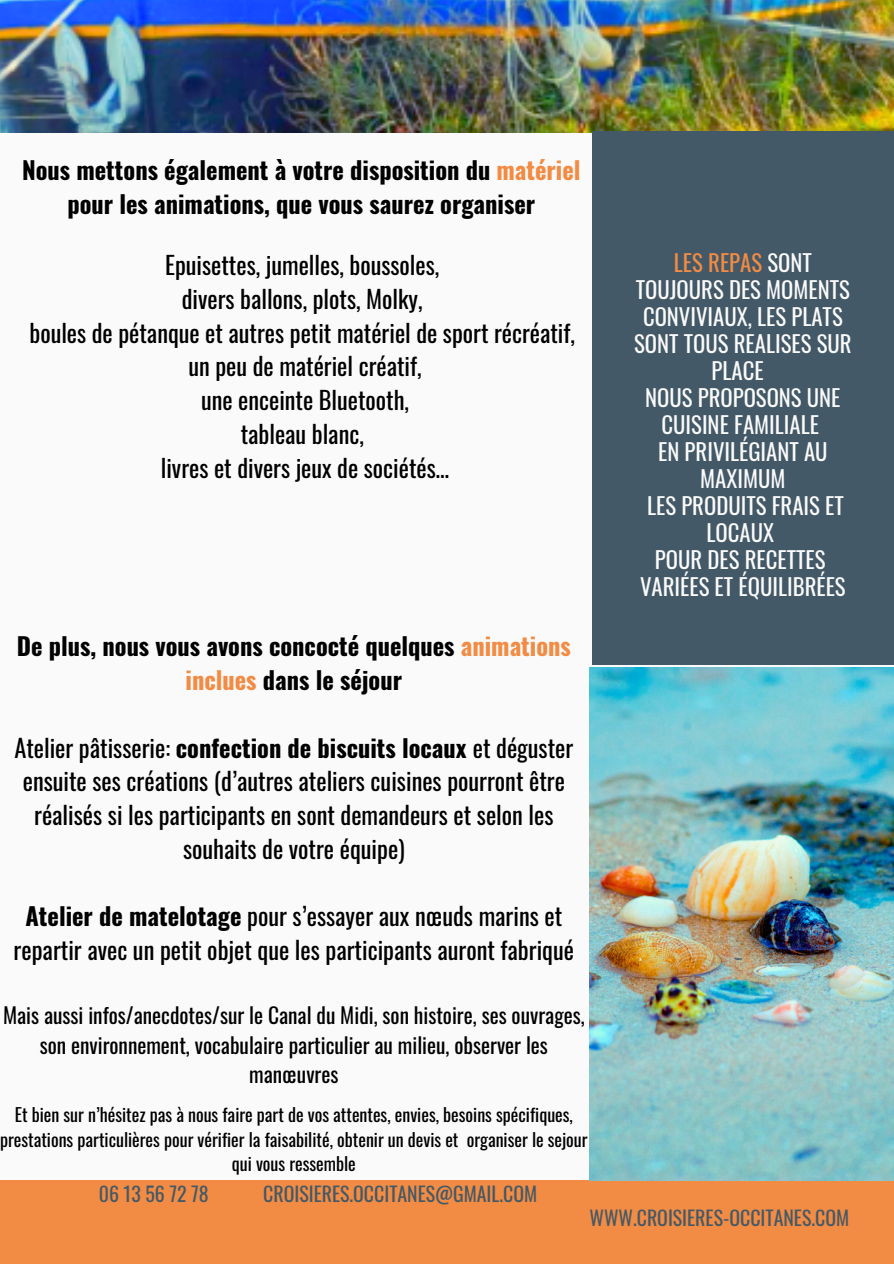
<style>
.page{position:relative;width:894px;height:1264px;background:#fff}
.page>*{position:absolute;margin:0;border:0;box-sizing:border-box;transform-origin:0 0}
.t1{font:24.45px/33.8px "Oswald";color:#000;text-align:center}
.t2{font:700 24.45px/33.8px "Oswald";color:#000;text-align:center}
.t3{font:24.3px/33.8px "Oswald";color:#000;text-align:center}
.t4{font:22.8px/27px "Oswald";color:#fafafa;text-align:center}
.t5{font:21.45px/29.2px "Oswald";color:#000;text-align:center}
.t6{font:19.8px "Oswald";color:#435967}
.t7{font:18px/24.8px "Oswald";color:#000;text-align:center}
.s1{color:#f28b43}
.s2{font-weight:700}
</style>
<div class="page">
<div style="left:0;top:0;width:893px;height:1263px;background:#fafafa"></div>
<div style="left:0;top:1180px;width:893px;height:83px;background:#f28b43"></div>
<img style="left:0;top:0;width:893px;height:132px">
<img style="left:590px;top:667px;width:303px;height:513px">
<div style="left:592px;top:132px;width:301px;height:532px;background:#435967"></div>
<h2 class="t2" style="left:22px;top:152px;width:559px">Nous mettons également à votre disposition du <span class="s1">matériel </span>pour les animations, que vous saurez organiser</h2>
<h3 class="t3" style="left:29px;top:247px;width:547px">Epuisettes, jumelles, boussoles,<br>divers ballons, plots, Molky,<br>boules de pétanque et autres petit matériel de sport récréatif, un peu de matériel créatif,<br>une enceinte Bluetooth,<br>tableau blanc,<br>livres et divers jeux de sociétés…</h3>
<p class="t2" style="left:17px;top:628px;width:555px">De plus, nous vous avons concocté quelques <span class="s1">animations inclues</span> dans le séjour</p>
<p class="t1" style="left:14px;top:729px;width:560px">Atelier pâtisserie: <span class="s2">confection de biscuits locaux</span> et déguster ensuite ses créations (d’autres ateliers cuisines pourront être réalisés si les participants en sont demandeurs et selon les souhaits de votre équipe)</p>
<h1 class="t1" style="left:14px;top:898px;width:561px"><span class="s2">Atelier de matelotage</span> pour s’essayer aux nœuds marins et repartir avec un petit objet que les participants auront fabriqué</h1>
<h2 class="t5" style="left:3px;top:1000px;width:583px">Mais aussi infos/anecdotes/sur le Canal du Midi, son histoire, ses ouvrages, son environnement, vocabulaire particulier au milieu, observer les manœuvres</h2>
<h5 class="t7" style="left:0;top:1101px;width:589px">Et bien sur n’hésitez pas à nous faire part de vos attentes, envies, besoins spécifiques, prestations particulières pour vérifier la faisabilité, obtenir un devis et organiser le sejour qui vous ressemble</h5>
<h3 class="t6" style="left:99px;top:1178px;width:111px">06 13 56 72 78</h3>
<h3 class="t6" style="left:263px;top:1178px;width:275px">CROISIERES.OCCITANES@GMAIL.COM</h3>
<h3 class="t4" style="left:634px;top:248px;width:219px"><span class="s1">LES REPAS</span> SONT<br>TOUJOURS DES MOMENTS<br>CONVIVIAUX, LES PLATS<br>SONT TOUS REALISES SUR<br>PLACE<br>NOUS PROPOSONS UNE<br>CUISINE FAMILIALE<br>EN PRIVILÉGIANT AU<br>MAXIMUM<br>LES PRODUITS FRAIS ET<br>LOCAUX<br>POUR DES RECETTES<br>VARIÉES ET ÉQUILIBRÉES</h3>
<h3 class="t6" style="left:589px;top:1202px;width:261px">WWW.CROISIERES-OCCITANES.COM</h3>
</div>
